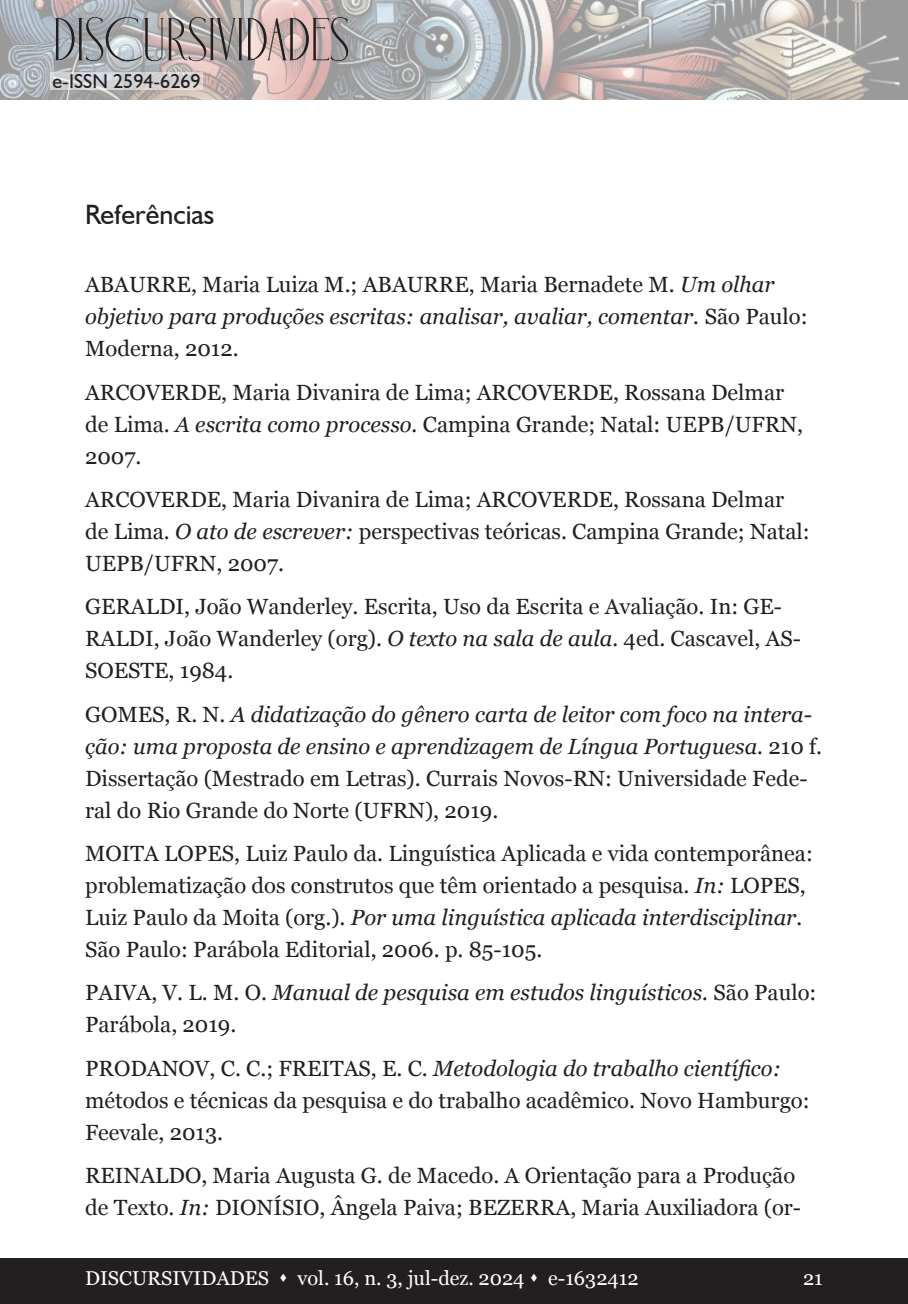
<style>
.page{position:relative;width:908px;height:1304px;background:#fff}
.page>*{position:absolute;margin:0;border:0;box-sizing:border-box;transform-origin:0 0}
.t1{font:60px "Holipop";color:#231f20}
.t2{font:28px "Humanist 521 BT";color:#231f20}
.t3{font:22px/32px "Georgia";color:#231f20}
.t4{font:italic 22px/32px "Georgia";color:#231f20}
.t5{font:20px "Georgia";color:#fff}
.t6{font:20px "Humanist 521 BT";color:#231f20}
.s1{font-style:italic}
.s2{font-style:normal}
</style>
<div class="page">
<div style="left:0;top:1259px;width:907px;height:45px;background:#231f20"></div>
<img style="left:0;top:0;width:907px;height:99px">
<svg style="left:50px;top:72px;width:153px;height:18px;background:#d5d4d5"></svg>
<h1 class="t1" style="left:53px;top:10px;width:298px">DISCURSIVIDADES</h1>
<p class="t6" style="left:52px;top:69px;width:150px">e-ISSN 2594-6269</p>
<p class="t2" style="left:85px;top:197px;width:131px">Referências</p>
<p class="t3" style="left:85px;top:268px;width:723px">ABAURRE, Maria Luiza M.; ABAURRE, Maria Bernadete M. <span class="s1">Um olhar objetivo para produções escritas: analisar, avaliar, comentar.</span> São Paulo:<br>Moderna, 2012.</p>
<p class="t3" style="left:85px;top:375px;width:719px">ARCOVERDE, Maria Divanira de Lima; ARCOVERDE, Rossana Delmar de Lima. <span class="s1">A escrita como processo.</span> Campina Grande; Natal: UEPB/UFRN,<br>2007.</p>
<p class="t3" style="left:85px;top:482px;width:725px">ARCOVERDE, Maria Divanira de Lima; ARCOVERDE, Rossana Delmar de Lima. <span class="s1">O ato de escrever:</span> perspectivas teóricas. Campina Grande; Natal:<br>UEPB/UFRN, 2007.</p>
<p class="t3" style="left:85px;top:590px;width:717px">GERALDI, João Wanderley. Escrita, Uso da Escrita e Avaliação. In: GE-<br>RALDI, João Wanderley (org). <span class="s1">O texto na sala de aula.</span> 4ed. Cascavel, AS-<br>SOESTE, 1984.</p>
<p class="t3" style="left:85px;top:697px;width:738px">GOMES, R. N. <span class="s1">A didatização do gênero carta de leitor com foco na intera&shy;ção: uma proposta de ensino e aprendizagem de Língua Portuguesa.</span> 210 f.<br>Dissertação (Mestrado em Letras). Currais Novos-RN: Universidade Fede&shy;ral do Rio Grande do Norte (UFRN), 2019.</p>
<p class="t3" style="left:85px;top:836px;width:729px">MOITA LOPES, Luiz Paulo da. Linguística Aplicada e vida contemporânea: problematização dos construtos que têm orientado a pesquisa. <span class="s1">In:</span> LOPES, Luiz Paulo da Moita (org.). <span class="s1">Por uma linguística aplicada interdisciplinar.<br></span>São Paulo: Parábola Editorial, 2006. p. 85-105.</p>
<p class="t4" style="left:85px;top:976px;width:732px"><span class="s2">PAIVA, V. L. M. O.</span> Manual de pesquisa em estudos linguísticos. <span class="s2">São Paulo:<br>Parábola, 2019.</span></p>
<p class="t3" style="left:85px;top:1051px;width:725px">PRODANOV, C. C.; FREITAS, E. C. <span class="s1">Metodologia do trabalho científico: </span>métodos e técnicas da pesquisa e do trabalho acadêmico. Novo Hamburgo:<br>Feevale, 2013.</p>
<p class="t3" style="left:85px;top:1158px;width:717px">REINALDO, Maria Augusta G. de Macedo. A Orientação para a Produção de Texto. <span class="s1">In:</span> DIONÍSIO, Ângela Paiva; BEZERRA, Maria Auxiliadora (or-</p>
<p class="t5" style="left:85px;top:1264px;width:554px">DISCURSIVIDADES ▲ vol. 16, n. 3, jul-dez. 2024 ▲ e-1632412</p>
<p class="t5" style="left:802px;top:1264px;width:21px">21</p>
</div>
